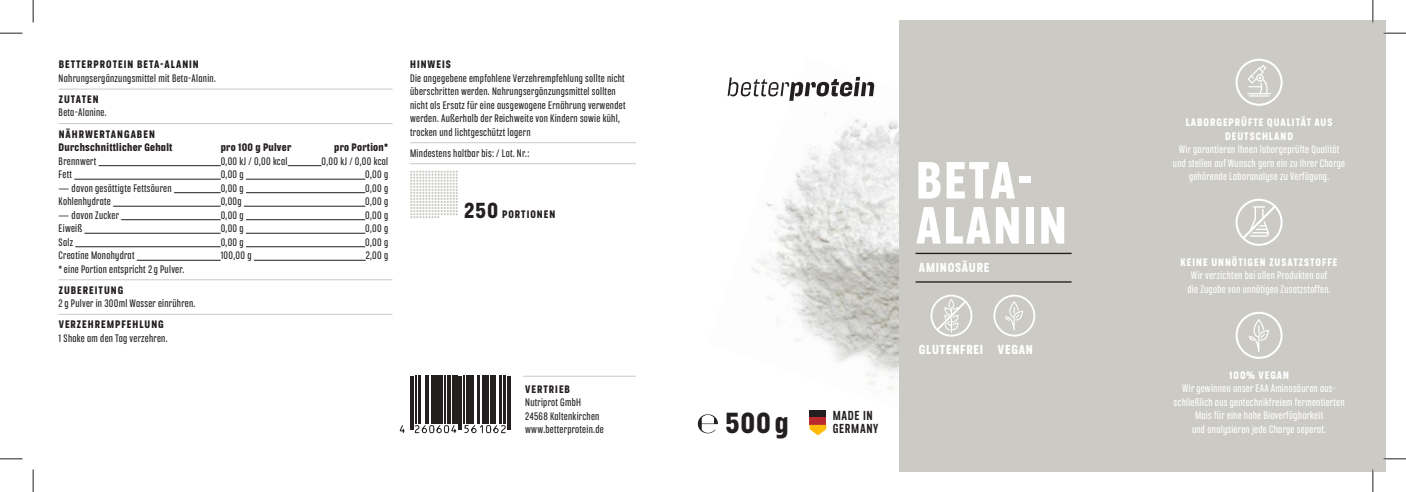
<style>
.page{position:relative;width:1406px;height:492px;background:#fff}
.page>*{position:absolute;margin:0;border:0;box-sizing:border-box;transform-origin:0 0}
.t1{font:54px/45px "Surogat Cond Std Sm Bld";letter-spacing:.04em;color:#fff}
.t2{font:30px "Surogat Cond Std Sm Bld";color:#241f1f}
.t3{font:13.5px "Surogat Cond Std Sm Bld";letter-spacing:.06em;color:#fff}
.t4{font:500 13.5px "Surogat Cond Std";letter-spacing:.05em;color:#241f1f}
.t5{font:11.25px/13.5px "Surogat Cond Std";letter-spacing:.025em;color:#241f1f}
.t6{font:11.25px/13.5px "Surogat Cond Std";letter-spacing:.025em;color:#fff;text-align:center}
.t7{font:11.25px "Surogat Cond Std Sm Bld";letter-spacing:.09em;color:#241f1f}
.t8{font:11.25px/13.5px "Surogat Cond Std Sm Bld";letter-spacing:.09em;color:#fff;text-align:center}
.t9{font:11.25px/13.5px "Surogat Cond Std Sm Bld";letter-spacing:.025em;color:#241f1f}
.s1{font-size:22.5px}
</style>
<div class="page">
<img style="left:707px;top:76px;width:192px;height:360px">
<div style="left:899px;top:20px;width:486px;height:451px;background:#cbcac5"></div>
<hr style="left:915px;top:252px;width:156px;height:2px;background:#241f1f">
<hr style="left:915px;top:281px;width:156px;height:1px;background:#241f1f">
<svg style="left:993px;top:294px;width:42px;height:42px"></svg>
<svg style="left:930px;top:294px;width:42px;height:42px"></svg>
<svg style="left:727px;top:77px;width:147px;height:24px"></svg>
<div style="left:809px;top:410px;width:17px;height:7px;background:#241f1f"></div>
<div style="left:809px;top:417px;width:17px;height:7px;background:#ba2a2d"></div>
<svg style="left:809px;top:424px;width:17px;height:11px"></svg>
<svg style="left:698px;top:414px;width:20px;height:19px"></svg>
<hr style="left:59px;top:89px;width:333px;height:1px;background:#cbcac5">
<hr style="left:59px;top:123px;width:333px;height:1px;background:#cbcac5">
<hr style="left:99px;top:165px;width:122px;height:1px;background:#241f1f">
<hr style="left:288px;top:165px;width:33px;height:1px;background:#241f1f">
<hr style="left:74px;top:179px;width:147px;height:1px;background:#241f1f">
<hr style="left:246px;top:179px;width:119px;height:1px;background:#241f1f">
<hr style="left:174px;top:192px;width:47px;height:1px;background:#241f1f">
<hr style="left:246px;top:192px;width:119px;height:1px;background:#241f1f">
<hr style="left:113px;top:206px;width:108px;height:1px;background:#241f1f">
<hr style="left:244px;top:206px;width:121px;height:1px;background:#241f1f">
<hr style="left:121px;top:219px;width:100px;height:1px;background:#241f1f">
<hr style="left:246px;top:219px;width:119px;height:1px;background:#241f1f">
<hr style="left:84px;top:233px;width:137px;height:1px;background:#241f1f">
<hr style="left:246px;top:233px;width:119px;height:1px;background:#241f1f">
<hr style="left:75px;top:246px;width:146px;height:1px;background:#241f1f">
<hr style="left:246px;top:246px;width:119px;height:1px;background:#241f1f">
<hr style="left:137px;top:260px;width:84px;height:1px;background:#241f1f">
<hr style="left:254px;top:260px;width:112px;height:1px;background:#241f1f">
<hr style="left:59px;top:279px;width:333px;height:1px;background:#cbcac5">
<hr style="left:59px;top:314px;width:333px;height:1px;background:#cbcac5">
<hr style="left:410px;top:142px;width:226px;height:1px;background:#cbcac5">
<hr style="left:410px;top:163px;width:226px;height:1px;background:#cbcac5">
<hr style="left:523px;top:375px;width:113px;height:1px;background:#cbcac5">
<svg style="left:1235px;top:59px;width:47px;height:47px"></svg>
<svg style="left:1235px;top:312px;width:47px;height:47px"></svg>
<svg style="left:1235px;top:199px;width:47px;height:47px"></svg>
<svg style="left:410px;top:170px;width:48px;height:48px"></svg>
<hr style="left:410px;top:375px;width:1px;height:54px;background:#241f1f">
<hr style="left:412px;top:375px;width:1px;height:54px;background:#241f1f">
<hr style="left:416px;top:375px;width:1px;height:49px;background:#241f1f">
<hr style="left:419px;top:375px;width:2px;height:49px;background:#241f1f">
<hr style="left:425px;top:375px;width:1px;height:49px;background:#241f1f">
<hr style="left:427px;top:375px;width:1px;height:49px;background:#241f1f">
<hr style="left:431px;top:375px;width:2px;height:49px;background:#241f1f">
<hr style="left:435px;top:375px;width:1px;height:49px;background:#241f1f">
<hr style="left:437px;top:375px;width:1px;height:49px;background:#241f1f">
<hr style="left:439px;top:375px;width:4px;height:49px;background:#241f1f">
<hr style="left:444px;top:375px;width:1px;height:49px;background:#241f1f">
<hr style="left:447px;top:375px;width:3px;height:49px;background:#241f1f">
<hr style="left:452px;top:375px;width:4px;height:49px;background:#241f1f">
<hr style="left:457px;top:375px;width:1px;height:49px;background:#241f1f">
<hr style="left:459px;top:375px;width:1px;height:54px;background:#241f1f">
<hr style="left:461px;top:375px;width:1px;height:54px;background:#241f1f">
<hr style="left:463px;top:375px;width:1px;height:49px;background:#241f1f">
<hr style="left:466px;top:375px;width:3px;height:49px;background:#241f1f">
<hr style="left:470px;top:375px;width:1px;height:49px;background:#241f1f">
<hr style="left:472px;top:375px;width:1px;height:49px;background:#241f1f">
<hr style="left:478px;top:375px;width:2px;height:49px;background:#241f1f">
<hr style="left:482px;top:375px;width:2px;height:49px;background:#241f1f">
<hr style="left:485px;top:375px;width:3px;height:49px;background:#241f1f">
<hr style="left:490px;top:375px;width:1px;height:49px;background:#241f1f">
<hr style="left:492px;top:375px;width:1px;height:49px;background:#241f1f">
<hr style="left:494px;top:375px;width:2px;height:49px;background:#241f1f">
<hr style="left:500px;top:375px;width:2px;height:49px;background:#241f1f">
<hr style="left:503px;top:375px;width:2px;height:49px;background:#241f1f">
<hr style="left:507px;top:375px;width:1px;height:54px;background:#241f1f">
<hr style="left:509px;top:375px;width:1px;height:54px;background:#241f1f">
<svg style="left:399px;top:424px;width:107px;height:10px"></svg>
<hr style="left:1383px;top:32px;width:23px;height:2px;background:#fff">
<hr style="left:1383px;top:457px;width:23px;height:2px;background:#fff">
<svg style="left:0;top:33px;width:22px;height:1px"></svg>
<svg style="left:1383px;top:33px;width:23px;height:1px"></svg>
<svg style="left:0;top:458px;width:22px;height:1px"></svg>
<svg style="left:1383px;top:458px;width:23px;height:1px"></svg>
<svg style="left:33px;top:0;width:1px;height:22px"></svg>
<svg style="left:33px;top:469px;width:1px;height:22px"></svg>
<svg style="left:1372px;top:0;width:1px;height:22px"></svg>
<svg style="left:1372px;top:469px;width:1px;height:22px"></svg>
<p class="t7" style="left:59px;top:58px;width:142px">BETTERPROTEIN BETA-ALANIN</p>
<p class="t5" style="left:59px;top:71px;width:159px">Nahrungsergänzungsmittel mit Beta-Alanin.</p>
<p class="t7" style="left:59px;top:92px;width:42px">ZUTATEN</p>
<p class="t5" style="left:59px;top:106px;width:50px">Beta-Alanine.</p>
<p class="t9" style="left:59px;top:127px;width:115px">NÄHRWERTANGABEN<br>Durchschnittlicher Gehalt</p>
<p class="t9" style="left:221px;top:140px;width:72px">pro 100 g Pulver</p>
<p class="t9" style="left:334px;top:140px;width:55px">pro Portion*</p>
<p class="t5" style="left:59px;top:154px;width:39px">Brennwert</p>
<p class="t5" style="left:221px;top:154px;width:68px">0,00 kJ / 0,00 kcal</p>
<p class="t5" style="left:321px;top:154px;width:68px">0,00 kJ / 0,00 kcal</p>
<p class="t5" style="left:59px;top:167px;width:15px">Fett</p>
<p class="t5" style="left:221px;top:167px;width:24px">0,00 g</p>
<p class="t5" style="left:365px;top:167px;width:24px">0,00 g</p>
<p class="t5" style="left:59px;top:181px;width:115px">— davon gesättigte Fettsäuren</p>
<p class="t5" style="left:221px;top:181px;width:24px">0,00 g</p>
<p class="t5" style="left:365px;top:181px;width:24px">0,00 g</p>
<p class="t5" style="left:59px;top:194px;width:54px">Kohlenhydrate</p>
<p class="t5" style="left:221px;top:194px;width:22px">0,00g</p>
<p class="t5" style="left:365px;top:194px;width:24px">0,00 g</p>
<p class="t5" style="left:59px;top:208px;width:62px">— davon Zucker</p>
<p class="t5" style="left:221px;top:208px;width:24px">0,00 g</p>
<p class="t5" style="left:365px;top:208px;width:24px">0,00 g</p>
<p class="t5" style="left:59px;top:221px;width:25px">Eiweiß</p>
<p class="t5" style="left:221px;top:221px;width:24px">0,00 g</p>
<p class="t5" style="left:365px;top:221px;width:24px">0,00 g</p>
<p class="t5" style="left:59px;top:235px;width:16px">Salz</p>
<p class="t5" style="left:221px;top:235px;width:24px">0,00 g</p>
<p class="t5" style="left:365px;top:235px;width:24px">0,00 g</p>
<p class="t5" style="left:59px;top:248px;width:77px">Creatine Monohydrat</p>
<p class="t5" style="left:221px;top:248px;width:32px">100,00 g</p>
<p class="t5" style="left:366px;top:248px;width:24px">2,00 g</p>
<p class="t5" style="left:59px;top:262px;width:127px">*eine Portion entspricht 2g Pulver.</p>
<p class="t7" style="left:59px;top:283px;width:66px">ZUBEREITUNG</p>
<p class="t5" style="left:59px;top:296px;width:138px">2g Pulver in 300ml Wasser einrühren.</p>
<p class="t7" style="left:59px;top:317px;width:107px">VERZEHREMPFEHLUNG</p>
<p class="t5" style="left:59px;top:331px;width:110px">1 Shake am den Tag verzehren.</p>
<p class="t7" style="left:410px;top:57px;width:42px">HINWEIS</p>
<p class="t5" style="left:410px;top:71px;width:217px">Die angegebene empfohlene Verzehrempfehlung sollte nicht überschritten werden. Nahrungsergänzungsmittel sollten nicht als Ersatz für eine ausgewogene Ernährung verwendet werden. Außerhalb der Reichweite von Kindern sowie kühl, trocken und lichtgeschützt lagern</p>
<p class="t5" style="left:410px;top:146px;width:121px">Mindestens haltbar bis: / Lot. Nr.:</p>
<p class="t7" style="left:464px;top:207px;width:93px"><span class="s1">250</span> PORTIONEN</p>
<p class="t7" style="left:525px;top:381px;width:46px">VERTRIEB</p>
<p class="t5" style="left:525px;top:395px;width:80px">Nutriprot GmbH<br>24568 Kaltenkirchen www.betterprotein.de</p>
<p class="t4" style="left:833px;top:407px;width:42px">MADE IN</p>
<h2 class="t2" style="left:725px;top:404px;width:65px">500 g</h2>
<p class="t4" style="left:833px;top:420px;width:47px">GERMANY</p>
<h1 class="t1" style="left:916px;top:157px;width:152px">BETA-<br>ALANIN</h1>
<p class="t3" style="left:919px;top:259px;width:72px">AMINOSÄURE</p>
<p class="t3" style="left:919px;top:340px;width:116px">GLUTENFREI VEGAN</p>
<p class="t8" style="left:1185px;top:115px;width:148px">LABORGEPRÜFTE QUALITÄT AUS<br>DEUTSCHLAND</p>
<p class="t6" style="left:1173px;top:142px;width:174px">Wir garantieren Ihnen laborgeprüfte Qualität und stellen auf Wunsch gern ein zu Ihrer Charge gehörende Laboranalyse zu Verfügung.</p>
<p class="t8" style="left:1180px;top:255px;width:158px">KEINE UNNÖTIGEN ZUSATZSTOFFE</p>
<p class="t6" style="left:1187px;top:268px;width:145px">Wir verzichten bei allen Produkten auf die Zugabe von unnötigen Zusatzstoffen.</p>
<p class="t8" style="left:1229px;top:367px;width:61px">100% VEGAN</p>
<p class="t6" style="left:1173px;top:381px;width:172px">Wir gewinnen unser EAA Aminosäuren aus&shy;schließlich aus gentechnikfreiem fermentierten Mais für eine hohe Bioverfügbarkeit<br>und analysieren jede Charge seperat.</p>
</div>
